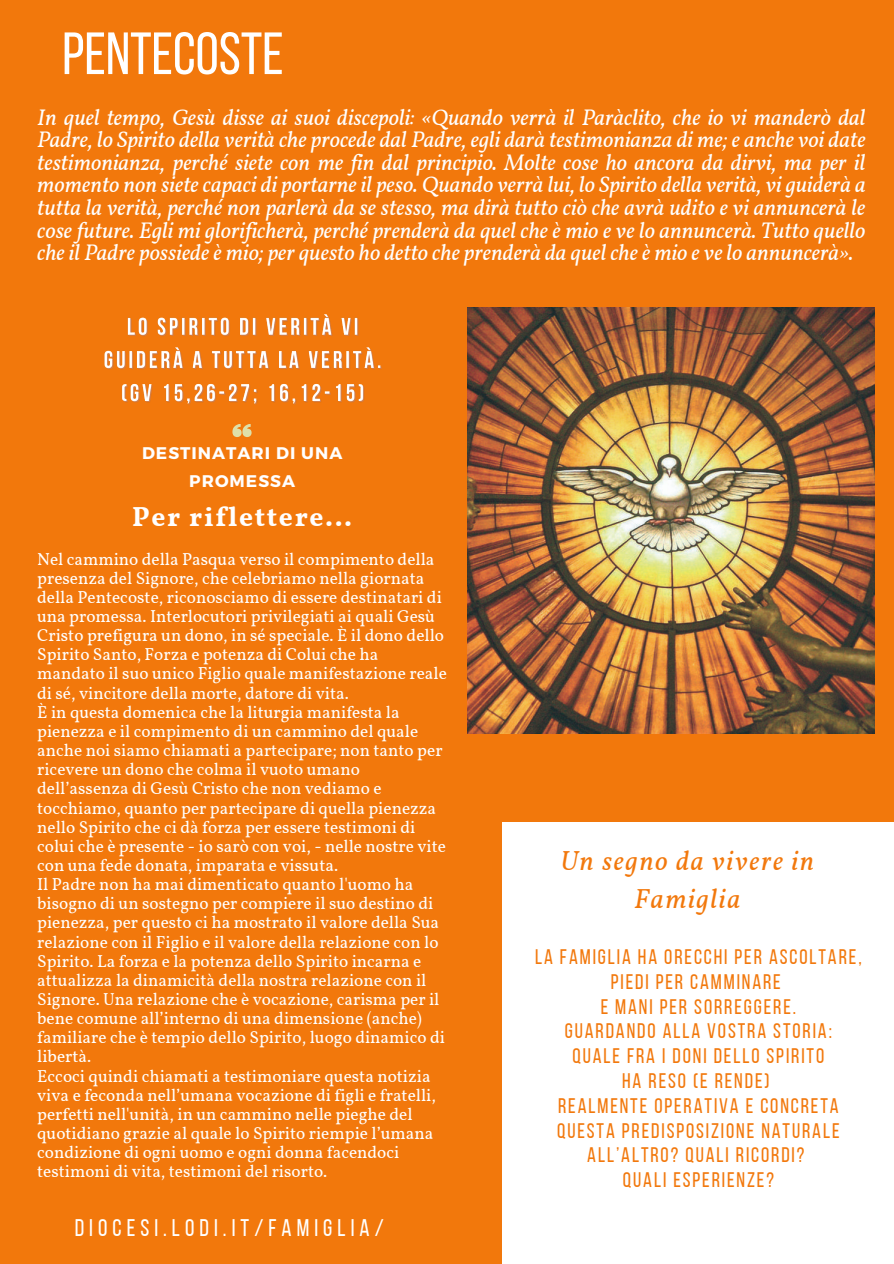
<style>
.page{position:relative;width:894px;height:1264px;background:#fff}
.page>*{position:absolute;margin:0;border:0;box-sizing:border-box;transform-origin:0 0}
.t1{font:59.4px "Bebas Neue";color:#fff}
.t2{font:italic 27.45px/37.2px "Vollkorn";letter-spacing:.06em;color:#f2780c;text-align:center}
.t3{font:700 27.45px "Vollkorn";letter-spacing:.06em;color:#fff}
.t4{font:24px "Bebas Neue";letter-spacing:.21em;color:#fff}
.t5{font:italic 22.5px/22.5px "Vollkorn";color:#fff;text-align:justify}
.t6{font:21px/24.8px "Bebas Neue";letter-spacing:.09em;color:#f2780c;text-align:center}
.t7{font:17.25px/19.2px "Vollkorn";color:#fff}
.t8{font:700 16.8px/28.2px "Montserrat";letter-spacing:.06em;color:#fff;text-align:center}
</style>
<div class="page">
<div style="left:0;top:0;width:893px;height:1263px;background:#f2780c"></div>
<div style="left:502px;top:821px;width:391px;height:442px;background:#fff"></div>
<svg style="left:232px;top:424px;width:19px;height:13px"></svg>
<img style="left:467px;top:308px;width:407px;height:425px">
<img style="left:104px;top:314px;width:278px;height:91px">
<p class="t1" style="left:62px;top:29px;width:223px">PENTECOSTE</p>
<p class="t5" style="left:37px;top:108px;width:829px">In quel tempo, Gesù disse ai suoi discepoli: «Quando verrà il Paràclito, che io vi manderò dal Padre, lo Spirito della verità che procede dal Padre, egli darà testimonianza di me; e anche voi date testimonianza, perché siete con me fin dal principio. Molte cose ho ancora da dirvi, ma per il momento non siete capaci di portarne il peso. Quando verrà lui, lo Spirito della verità, vi guiderà a tutta la verità, perché non parlerà da se stesso, ma dirà tutto ciò che avrà udito e vi annuncerà le cose future. Egli mi glorificherà, perché prenderà da quel che è mio e ve lo annuncerà. Tutto quello che il Padre possiede è mio; per questo ho detto che prenderà da quel che è mio e ve lo annuncerà».</p>
<p class="t8" style="left:142px;top:438px;width:202px">DESTINATARI DI UNA<br>PROMESSA</p>
<p class="t3" style="left:132px;top:500px;width:221px">Per riflettere...</p>
<p class="t7" style="left:37px;top:550px;width:411px">Nel cammino della Pasqua verso il compimento della presenza del Signore, che celebriamo nella giornata della Pentecoste, riconosciamo di essere destinatari di una promessa. Interlocutori privilegiati ai quali Gesù Cristo prefigura un dono, in sé speciale. È il dono dello Spirito Santo, Forza e potenza di Colui che ha mandato il suo unico Figlio quale manifestazione reale di sé, vincitore della morte, datore di vita.</p>
<p class="t7" style="left:37px;top:703px;width:410px">È in questa domenica che la liturgia manifesta la pienezza e il compimento di un cammino del quale anche noi siamo chiamati a partecipare; non tanto per ricevere un dono che colma il vuoto umano dell’assenza di Gesù Cristo che non vediamo e tocchiamo, quanto per partecipare di quella pienezza nello Spirito che ci dà forza per essere testimoni di colui che è presente - io sarò con voi, - nelle nostre vite con una fede donata, imparata e vissuta.</p>
<p class="t7" style="left:37px;top:876px;width:409px">Il Padre non ha mai dimenticato quanto l'uomo ha bisogno di un sostegno per compiere il suo destino di pienezza, per questo ci ha mostrato il valore della Sua relazione con il Figlio e il valore della relazione con lo Spirito. La forza e la potenza dello Spirito incarna e attualizza la dinamicità della nostra relazione con il Signore. Una relazione che è vocazione, carisma per il bene comune all’interno di una dimensione (anche) familiare che è tempio dello Spirito, luogo dinamico di libertà.</p>
<p class="t7" style="left:37px;top:1067px;width:400px">Eccoci quindi chiamati a testimoniare questa notizia viva e feconda nell’umana vocazione di figli e fratelli, perfetti nell'unità, in un cammino nelle pieghe del quotidiano grazie al quale lo Spirito riempie l’umana condizione di ogni uomo e ogni donna facendoci testimoni di vita, testimoni del risorto.</p>
<p class="t4" style="left:75px;top:1217px;width:310px">DIOCESI.LODI.IT/FAMIGLIA/</p>
<p class="t2" style="left:560px;top:844px;width:255px">Un segno da vivere in<br>Famiglia</p>
<p class="t6" style="left:535px;top:946px;width:328px">LA FAMIGLIA HA ORECCHI PER ASCOLTARE,<br>PIEDI PER CAMMINARE</p>
<p class="t6" style="left:600px;top:995px;width:197px">E MANI PER SORREGGERE.</p>
<p class="t6" style="left:564px;top:1020px;width:268px">GUARDANDO ALLA VOSTRA STORIA:</p>
<p class="t6" style="left:572px;top:1045px;width:253px">QUALE FRA I DONI DELLO SPIRITO</p>
<p class="t6" style="left:622px;top:1070px;width:149px">HA RESO (E RENDE)</p>
<p class="t6" style="left:557px;top:1095px;width:284px">REALMENTE OPERATIVA E CONCRETA<br>QUESTA PREDISPOSIZIONE NATURALE<br>ALL’ALTRO? QUALI RICORDI?</p>
<p class="t6" style="left:622px;top:1169px;width:152px">QUALI ESPERIENZE?</p>
</div>
